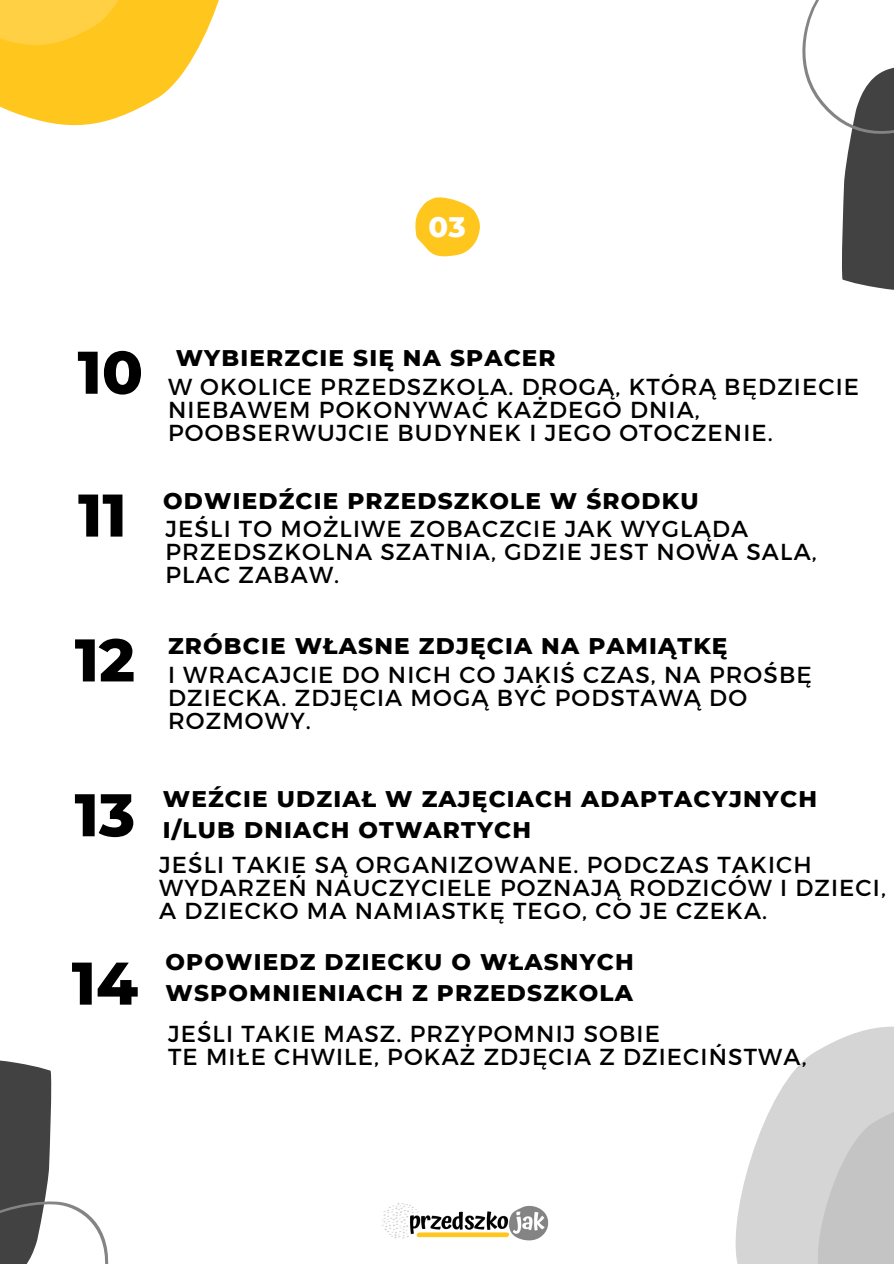
<style>
.page{position:relative;width:894px;height:1264px;background:#fff}
.page>*{position:absolute;margin:0;border:0;box-sizing:border-box;transform-origin:0 0}
.t1{font:800 60px "Montserrat";color:#000}
.t2{font:800 28.8px "Montserrat";color:#fff}
.t3{font:23.1px/23px "Montserrat";letter-spacing:.05em;color:#000}
.t4{font:800 23.1px "Montserrat";letter-spacing:.05em;color:#000}
.t5{font:800 22.35px/22.4px "Montserrat";color:#fff}
</style>
<div class="page">
<svg style="left:0;top:0;width:219px;height:126px"></svg>
<svg style="left:735px;top:1026px;width:158px;height:237px"></svg>
<svg style="left:0;top:1060px;width:109px;height:203px"></svg>
<svg style="left:802px;top:0;width:91px;height:290px"></svg>
<img style="left:382px;top:1203px;width:167px;height:38px">
<svg style="left:415px;top:197px;width:65px;height:60px"></svg>
<p class="t5" style="left:450px;top:211px;width:17px">0<br>1</p>
<p class="t2" style="left:428px;top:209px;width:39px">03</p>
<p class="t1" style="left:77px;top:335px;width:67px">10</p>
<p class="t1" style="left:78px;top:478px;width:50px">11</p>
<p class="t1" style="left:75px;top:623px;width:62px">12</p>
<p class="t4" style="left:176px;top:344px;width:381px">WYBIERZCIE SIĘ NA SPACER</p>
<p class="t3" style="left:168px;top:374px;width:692px">W OKOLICE PRZEDSZKOLA. DROGĄ, KTÓRĄ BĘDZIECIE<br>NIEBAWEM POKONYWAĆ KAŻDEGO DNIA,</p>
<p class="t3" style="left:168px;top:420px;width:606px">POOBSERWUJCIE BUDYNEK I JEGO OTOCZENIE.</p>
<p class="t4" style="left:163px;top:486px;width:537px">ODWIEDŹCIE PRZEDSZKOLE W ŚRODKU</p>
<p class="t3" style="left:165px;top:516px;width:652px">JEŚLI TO MOŻLIWE ZOBACZCIE JAK WYGLĄDA<br>PRZEDSZKOLNA SZATNIA, GDZIE JEST NOWA SALA,<br>PLAC ZABAW.</p>
<p class="t4" style="left:168px;top:631px;width:560px">ZRÓBCIE WŁASNE ZDJĘCIA NA PAMIĄTKĘ</p>
<p class="t3" style="left:168px;top:661px;width:645px">I WRACAJCIE DO NICH CO JAKIŚ CZAS, NA PROŚBĘ<br>DZIECKA. ZDJĘCIA MOGĄ BYĆ PODSTAWĄ DO</p>
<p class="t3" style="left:168px;top:707px;width:144px">ROZMOWY.</p>
<p class="t1" style="left:75px;top:778px;width:62px">13</p>
<p class="t1" style="left:72px;top:946px;width:68px">14</p>
<p class="t4" style="left:163px;top:784px;width:655px">WEŹCIE UDZIAŁ W ZAJĘCIACH ADAPTACYJNYCH</p>
<p class="t4" style="left:163px;top:816px;width:370px">I/LUB DNIACH OTWARTYCH</p>
<p class="t3" style="left:159px;top:852px;width:728px">JEŚLI TAKIE SĄ ORGANIZOWANE. PODCZAS TAKICH<br>WYDARZEŃ NAUCZYCIELE POZNAJĄ RODZICÓW I DZIECI,<br>A DZIECKO MA NAMIASTKĘ TEGO, CO JE CZEKA.</p>
<p class="t4" style="left:165px;top:947px;width:469px">OPOWIEDZ DZIECKU O WŁASNYCH</p>
<p class="t4" style="left:165px;top:978px;width:469px">WSPOMNIENIACH Z PRZEDSZKOLA</p>
<p class="t3" style="left:168px;top:1020px;width:493px">JEŚLI TAKIE MASZ. PRZYPOMNIJ SOBIE</p>
<p class="t3" style="left:168px;top:1043px;width:640px">TE MIŁE CHWILE, POKAŻ ZDJĘCIA Z DZIECIŃSTWA,</p>
</div>
